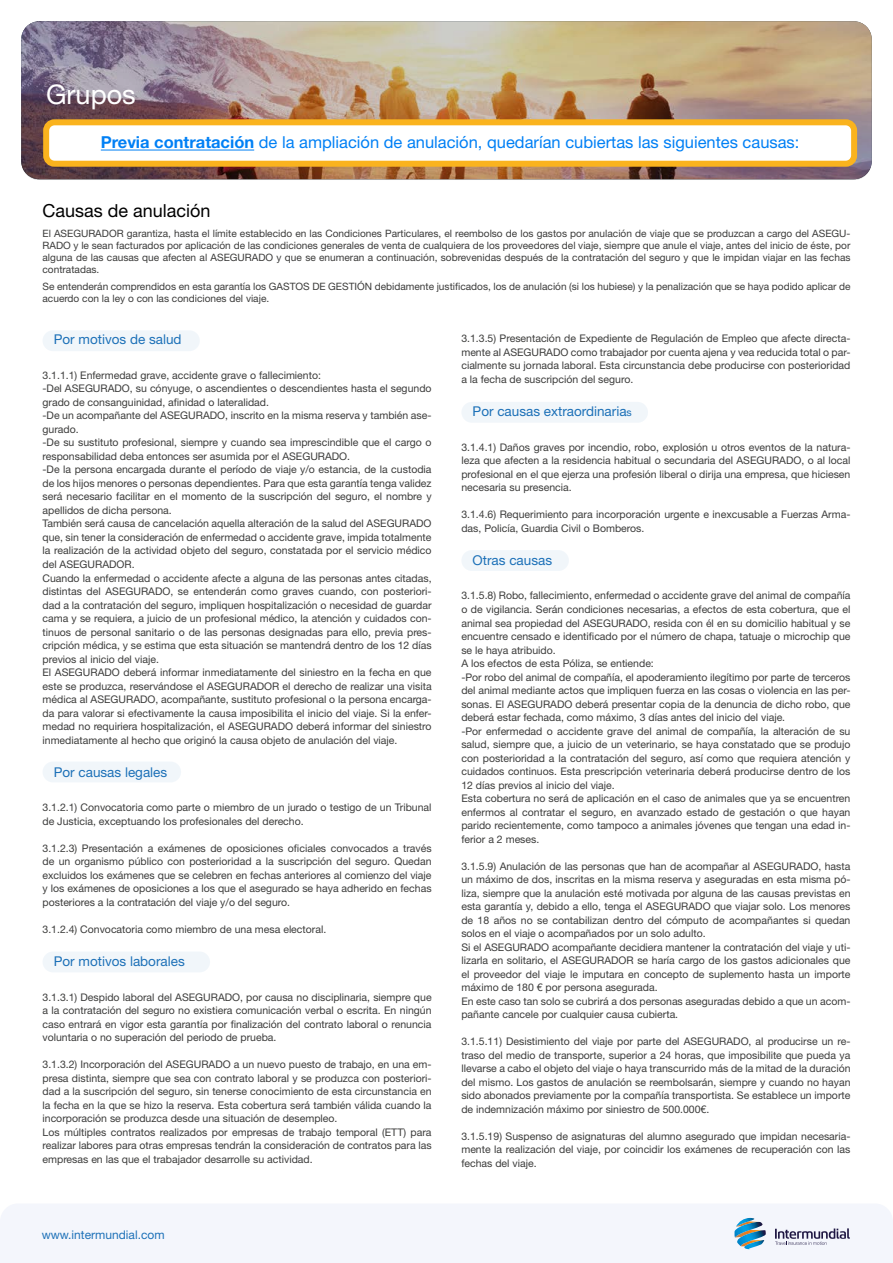
<style>
.page{position:relative;width:893px;height:1263px;background:#fff}
.page>*{position:absolute;margin:0;border:0;box-sizing:border-box;transform-origin:0 0}
.t1{font:27px "Helvetica Neue LT Std";color:#fff}
.t2{font:18px "Helvetica Neue LT Std";color:#000}
.t3{font:16.5px "Helvetica Neue LT Std";color:#0080f5}
.t4{font:13.5px "Helvetica Neue LT Std";color:#1d71b8}
.t5{font:12px "Helvetica Neue LT Std";color:#1d71b8}
.t6{font:10.5px/13.5px "Helvetica Neue LT Std";color:#3c3c3b}
.t7{font:10.2px/12px "Helvetica Neue LT Std";color:#3c3c3b;text-align:justify}
.s1{font-weight:700}
.s2{font-size:10.5px}
</style>
<div class="page">
<div style="left:0;top:1204px;width:893px;height:59px;background:#f4f6fc"></div>
<img style="left:736px;top:1218px;width:19px;height:4px">
<img style="left:734px;top:1222px;width:29px;height:15px">
<img style="left:744px;top:1246px;width:20px;height:3px">
<img style="left:737px;top:1230px;width:29px;height:16px">
<svg style="left:775px;top:1228px;width:75px;height:17px"></svg>
<img style="left:21px;top:21px;width:851px;height:159px;border-radius:18px">
<div style="left:43px;top:330px;width:157px;height:21px;background:#f1f6fa;border-radius:10px"></div>
<div style="left:43px;top:761px;width:138px;height:21px;background:#f1f6fa;border-radius:10px"></div>
<div style="left:461px;top:402px;width:187px;height:21px;background:#f1f6fa;border-radius:10px"></div>
<div style="left:461px;top:550px;width:108px;height:21px;background:#f1f6fa;border-radius:10px"></div>
<div style="left:43px;top:951px;width:167px;height:21px;background:#f1f6fa;border-radius:10px"></div>
<div style="left:46px;top:122px;width:808px;height:42px;background:#fff;border-radius:8px"></div>
<div style="left:43px;top:119px;width:814px;height:48px;border:6px solid #fab31e;border-radius:8px"></div>
<hr style="left:101px;top:150px;width:153px;height:1px;background:#0080f5">
<h1 class="t1" style="left:46px;top:79px;width:91px">Grupos</h1>
<h3 class="t3" style="left:101px;top:133px;width:700px"><span class="s1">Previa contratación</span> de la ampliación de anulación, quedarían cubiertas las siguientes causas:</h3>
<h2 class="t2" style="left:43px;top:200px;width:170px">Causas de anulación</h2>
<p class="t7" style="left:43px;top:228px;width:809px">El ASEGURADOR garantiza, hasta el límite establecido en las Condiciones Particulares, el reembolso de los gastos por anulación de viaje que se produzcan a cargo del ASEGU-RADO y le sean facturados por aplicación de las condiciones generales de venta de cualquiera de los proveedores del viaje, siempre que anule el viaje, antes del inicio de éste, por alguna de las causas que afecten al ASEGURADO y que se enumeran a continuación, sobrevenidas después de la contratación del seguro y que le impidan viajar en las fechas contratadas.</p>
<p class="t7" style="left:43px;top:280px;width:809px">Se entenderán comprendidos en esta garantía los GASTOS DE GESTIÓN debidamente justificados, los de anulación (si los hubiese) y la penalización que se haya podido aplicar de acuerdo con la ley o con las condiciones del viaje.</p>
<p class="t4" style="left:54px;top:331px;width:129px">Por motivos de salud</p>
<p class="t6" style="left:43px;top:368px;width:391px">3.1.1.1) Enfermedad grave, accidente grave o fallecimiento:<br>-Del ASEGURADO, su cónyuge, o ascendientes o descendientes hasta el segundo grado de consanguinidad, afinidad o lateralidad.<br>-De un acompañante del ASEGURADO, inscrito en la misma reserva y también ase&shy;gurado.<br>-De su sustituto profesional, siempre y cuando sea imprescindible que el cargo o responsabilidad deba entonces ser asumida por el ASEGURADO.<br>-De la persona encargada durante el período de viaje y/o estancia, de la custodia de los hijos menores o personas dependientes. Para que esta garantía tenga validez será necesario facilitar en el momento de la suscripción del seguro, el nombre y apellidos de dicha persona.<br>También será causa de cancelación aquella alteración de la salud del ASEGURADO que, sin tener la consideración de enfermedad o accidente grave, impida totalmente la realización de la actividad objeto del seguro, constatada por el servicio médico del ASEGURADOR.<br>Cuando la enfermedad o accidente afecte a alguna de las personas antes citadas, distintas del ASEGURADO, se entenderán como graves cuando, con posteriori&shy;dad a la contratación del seguro, impliquen hospitalización o necesidad de guardar cama y se requiera, a juicio de un profesional médico, la atención y cuidados con&shy;tinuos de personal sanitario o de las personas designadas para ello, previa pres&shy;cripción médica, y se estima que esta situación se mantendrá dentro de los 12 días previos al inicio del viaje.<br>El ASEGURADO deberá informar inmediatamente del siniestro en la fecha en que este se produzca, reservándose el ASEGURADOR el derecho de realizar una visita médica al ASEGURADO, acompañante, sustituto profesional o la persona encarga&shy;da para valorar si efectivamente la causa imposibilita el inicio del viaje. Si la enfer&shy;medad no requiriera hospitalización, el ASEGURADO deberá informar del siniestro inmediatamente al hecho que originó la causa objeto de anulación del viaje.</p>
<p class="t4" style="left:54px;top:764px;width:115px">Por causas legales</p>
<p class="t6" style="left:43px;top:801px;width:391px">3.1.2.1) Convocatoria como parte o miembro de un jurado o testigo de un Tribunal de Justicia, exceptuando los profesionales del derecho.</p>
<p class="t6" style="left:43px;top:841px;width:391px;text-align:justify">3.1.2.3) Presentación a exámenes de oposiciones oficiales convocados a través de un organismo público con posterioridad a la suscripción del seguro. Quedan excluidos los exámenes que se celebren en fechas anteriores al comienzo del viaje y los exámenes de oposiciones a los que el asegurado se haya adherido en fechas posteriores a la contratación del viaje y/o del seguro.</p>
<p class="t6" style="left:43px;top:922px;width:285px">3.1.2.4) Convocatoria como miembro de una mesa electoral.</p>
<p class="t4" style="left:54px;top:953px;width:133px">Por motivos laborales</p>
<p class="t6" style="left:43px;top:990px;width:391px;text-align:justify">3.1.3.1) Despido laboral del ASEGURADO, por causa no disciplinaria, siempre que a la contratación del seguro no existiera comunicación verbal o escrita. En ningún caso entrará en vigor esta garantía por finalización del contrato laboral o renuncia voluntaria o no superación del periodo de prueba.</p>
<p class="t6" style="left:43px;top:1058px;width:391px">3.1.3.2) Incorporación del ASEGURADO a un nuevo puesto de trabajo, en una em&shy;presa distinta, siempre que sea con contrato laboral y se produzca con posteriori&shy;dad a la suscripción del seguro, sin tenerse conocimiento de esta circunstancia en la fecha en la que se hizo la reserva. Esta cobertura será también válida cuando la incorporación se produzca desde una situación de desempleo.<br>Los múltiples contratos realizados por empresas de trabajo temporal (ETT) para realizar labores para otras empresas tendrán la consideración de contratos para las empresas en las que el trabajador desarrolle su actividad.</p>
<p class="t5" style="left:42px;top:1227px;width:124px">www.intermundial.com</p>
<p class="t6" style="left:461px;top:331px;width:391px;text-align:justify">3.1.3.5) Presentación de Expediente de Regulación de Empleo que afecte directa&shy;mente al ASEGURADO como trabajador por cuenta ajena y vea reducida total o par&shy;cialmente su jornada laboral. Esta circunstancia debe producirse con posterioridad a la fecha de suscripción del seguro.</p>
<p class="t4" style="left:473px;top:403px;width:161px">Por causas extraordinaria<span class="s2">s</span></p>
<p class="t6" style="left:461px;top:440px;width:391px;text-align:justify">3.1.4.1) Daños graves por incendio, robo, explosión u otros eventos de la natura&shy;leza que afecten a la residencia habitual o secundaria del ASEGURADO, o al local profesional en el que ejerza una profesión liberal o dirija una empresa, que hiciesen necesaria su presencia.</p>
<p class="t6" style="left:461px;top:507px;width:391px">3.1.4.6) Requerimiento para incorporación urgente e inexcusable a Fuerzas Arma&shy;das, Policía, Guardia Civil o Bomberos.</p>
<p class="t4" style="left:473px;top:552px;width:81px">Otras causas</p>
<p class="t6" style="left:461px;top:589px;width:391px">3.1.5.8) Robo, fallecimiento, enfermedad o accidente grave del animal de compañía o de vigilancia. Serán condiciones necesarias, a efectos de esta cobertura, que el animal sea propiedad del ASEGURADO, resida con él en su domicilio habitual y se encuentre censado e identificado por el número de chapa, tatuaje o microchip que se le haya atribuido.<br>A los efectos de esta Póliza, se entiende:<br>-Por robo del animal de compañía, el apoderamiento ilegítimo por parte de terceros del animal mediante actos que impliquen fuerza en las cosas o violencia en las per&shy;sonas. El ASEGURADO deberá presentar copia de la denuncia de dicho robo, que deberá estar fechada, como máximo, 3 días antes del inicio del viaje.<br>-Por enfermedad o accidente grave del animal de compañía, la alteración de su salud, siempre que, a juicio de un veterinario, se haya constatado que se produjo con posterioridad a la contratación del seguro, así como que requiera atención y cuidados continuos. Esta prescripción veterinaria deberá producirse dentro de los 12 días previos al inicio del viaje.<br>Esta cobertura no será de aplicación en el caso de animales que ya se encuentren enfermos al contratar el seguro, en avanzado estado de gestación o que hayan parido recientemente, como tampoco a animales jóvenes que tengan una edad in&shy;ferior a 2 meses.</p>
<p class="t6" style="left:461px;top:859px;width:391px">3.1.5.9) Anulación de las personas que han de acompañar al ASEGURADO, hasta un máximo de dos, inscritas en la misma reserva y aseguradas en esta misma pó&shy;liza, siempre que la anulación esté motivada por alguna de las causas previstas en esta garantía y, debido a ello, tenga el ASEGURADO que viajar solo. Los menores de 18 años no se contabilizan dentro del cómputo de acompañantes si quedan solos en el viaje o acompañados por un solo adulto.<br>Si el ASEGURADO acompañante decidiera mantener la contratación del viaje y uti&shy;lizarla en solitario, el ASEGURADOR se haría cargo de los gastos adicionales que el proveedor del viaje le imputara en concepto de suplemento hasta un importe máximo de 180 € por persona asegurada.<br>En este caso tan solo se cubrirá a dos personas aseguradas debido a que un acom&shy;pañante cancele por cualquier causa cubierta.</p>
<p class="t6" style="left:461px;top:1034px;width:391px;text-align:justify">3.1.5.11) Desistimiento del viaje por parte del ASEGURADO, al producirse un re&shy;traso del medio de transporte, superior a 24 horas, que imposibilite que pueda ya llevarse a cabo el objeto del viaje o haya transcurrido más de la mitad de la duración del mismo. Los gastos de anulación se reembolsarán, siempre y cuando no hayan sido abonados previamente por la compañía transportista. Se establece un importe de indemnización máximo por siniestro de 500.000€.</p>
<p class="t6" style="left:461px;top:1129px;width:391px;text-align:justify">3.1.5.19) Suspenso de asignaturas del alumno asegurado que impidan necesaria&shy;mente la realización del viaje, por coincidir los exámenes de recuperación con las fechas del viaje.</p>
</div>
